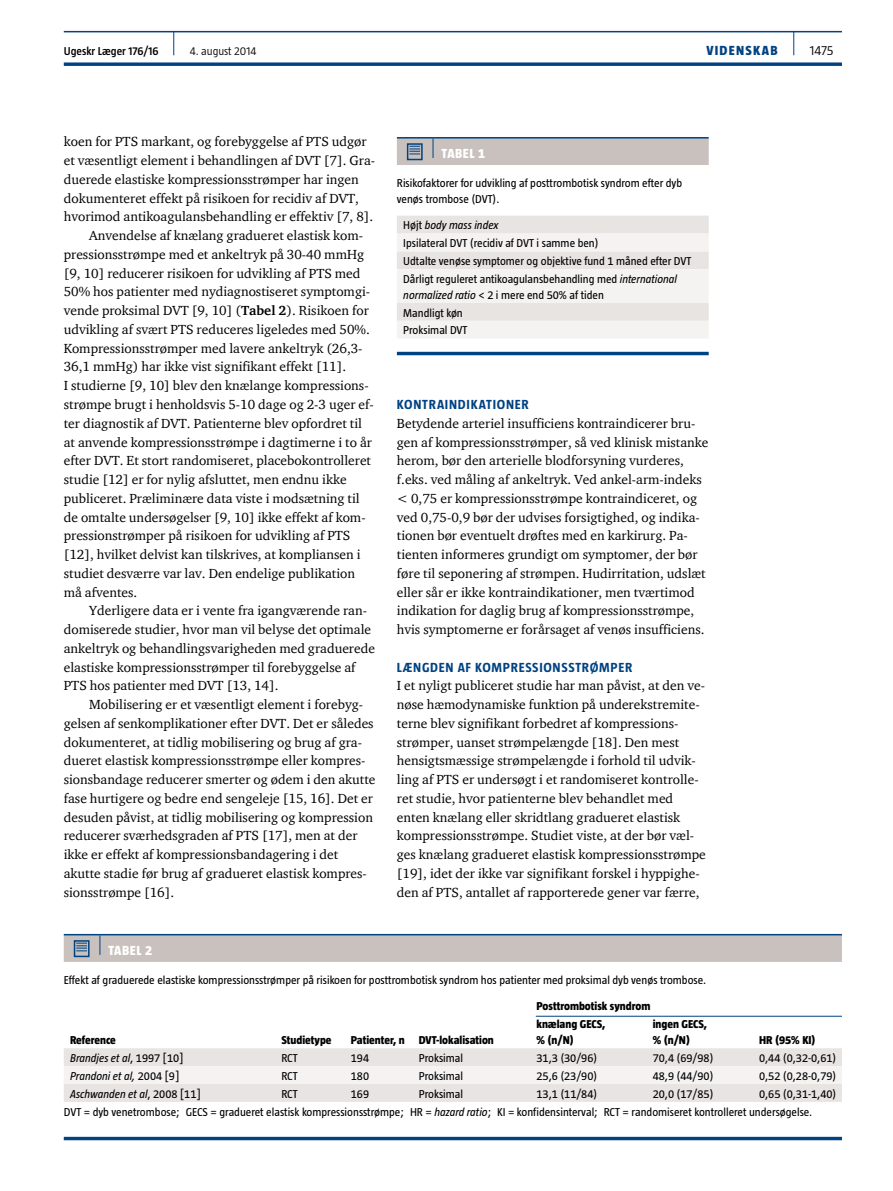
<style>
.page{position:relative;width:893px;height:1191px;background:#fff}
.page>*{position:absolute;margin:0;border:0;box-sizing:border-box;transform-origin:0 0}
.t1{font:13.5px/18.8px "ITC Charter Com";color:#000}
.t2{font:700 13.5px "Taz";letter-spacing:.055em;color:#004282}
.t3{font:800 13.5px "Taz";letter-spacing:.04em;color:#fff}
.t4{font:800 13.5px "Taz";letter-spacing:.095em;color:#004282}
.t5{font:300 13.5px "Taz";color:#000}
.t6{font:11.7px/17.9px "Taz";color:#000}
.t7{font:800 11.7px/15.8px "Taz";color:#000}
.t8{font:italic 11.7px "Taz";color:#000}
.t9{font:600 11.7px "Taz";color:#000}
.t10{font:300 11.7px "Taz";color:#000}
.s1{font-weight:700}
.s2{font-style:italic}
.s3{font-style:normal}
</style>
<div class="page">
<hr style="left:64px;top:31px;width:778px;height:1px;background:#004282">
<svg style="left:64px;top:62px;width:778px;height:4px"></svg>
<svg style="left:793px;top:32px;width:1px;height:23px"></svg>
<svg style="left:173px;top:32px;width:1px;height:23px"></svg>
<hr style="left:397px;top:137px;width:36px;height:1px;background:#004282">
<hr style="left:433px;top:137px;width:276px;height:1px;background:#004282">
<div style="left:397px;top:138px;width:312px;height:27px;background:#c8c1bd"></div>
<svg style="left:397px;top:216px;width:312px;height:122px"></svg>
<hr style="left:397px;top:352px;width:312px;height:3px;background:#004282">
<svg style="left:64px;top:934px;width:778px;height:28px"></svg>
<svg style="left:64px;top:1048px;width:778px;height:53px"></svg>
<hr style="left:536px;top:1015px;width:306px;height:1px;background:#004282">
<svg style="left:64px;top:1136px;width:778px;height:4px;fill:#004282"></svg>
<p class="t9" style="left:64px;top:45px;width:97px">Ugeskr Læger 176/16</p>
<p class="t10" style="left:190px;top:45px;width:68px">4. august 2014</p>
<p class="t4" style="left:706px;top:43px;width:73px">VIDENSKAB</p>
<p class="t5" style="left:810px;top:43px;width:25px">1475</p>
<p class="t1" style="left:64px;top:132px;width:304px">koen for PTS markant, og forebyggelse af PTS udgør</p>
<p class="t1" style="left:64px;top:151px;width:313px">et væsentligt element i behandlingen af DVT [7]. Gra-</p>
<p class="t1" style="left:64px;top:170px;width:297px">duerede elastiske kompressionsstrømper har ingen</p>
<p class="t1" style="left:64px;top:188px;width:297px">dokumenteret effekt på risikoen for recidiv af DVT,</p>
<p class="t1" style="left:64px;top:207px;width:311px">hvorimod antikoagulansbehandling er effektiv [7, 8].</p>
<p class="t1" style="left:89px;top:226px;width:275px">Anvendelse af knælang gradueret elastisk kom-</p>
<p class="t1" style="left:64px;top:245px;width:302px">pressionsstrømpe med et ankeltryk på 30-40 mmHg</p>
<p class="t1" style="left:64px;top:263px;width:298px">[9, 10] reducerer risikoen for udvikling af PTS med</p>
<p class="t1" style="left:64px;top:282px;width:308px">50% hos patienter med nydiagnostiseret symptomgi-</p>
<p class="t1" style="left:64px;top:301px;width:307px">vende proksimal DVT [9, 10] (<span class="s1">Tabel 2</span>). Risikoen for</p>
<p class="t1" style="left:64px;top:320px;width:308px">udvikling af svært PTS reduceres ligeledes med 50%.</p>
<p class="t1" style="left:64px;top:338px;width:299px">Kompressionsstrømper med lavere ankeltryk (26,3-</p>
<p class="t1" style="left:64px;top:357px;width:284px">36,1 mmHg) har ikke vist signifikant effekt [11].</p>
<p class="t1" style="left:64px;top:376px;width:306px">I studierne [9, 10] blev den knælange kompressions-</p>
<p class="t1" style="left:64px;top:395px;width:312px">strømpe brugt i henholdsvis 5-10 dage og 2-3 uger ef-</p>
<p class="t1" style="left:64px;top:413px;width:300px">ter diagnostik af DVT. Patienterne blev opfordret til</p>
<p class="t1" style="left:64px;top:432px;width:310px">at anvende kompressionsstrømpe i dagtimerne i to år</p>
<p class="t1" style="left:64px;top:451px;width:309px">efter DVT. Et stort randomiseret, placebokontrolleret</p>
<p class="t1" style="left:64px;top:470px;width:284px">studie [12] er for nylig afsluttet, men endnu ikke</p>
<p class="t1" style="left:64px;top:488px;width:297px">publiceret. Præliminære data viste i modsætning til</p>
<p class="t1" style="left:64px;top:507px;width:303px">de omtalte undersøgelser [9, 10] ikke effekt af kom-</p>
<p class="t1" style="left:64px;top:526px;width:288px">pressionstrømper på risikoen for udvikling af PTS</p>
<p class="t1" style="left:64px;top:545px;width:298px">[12], hvilket delvist kan tilskrives, at kompliansen i</p>
<p class="t1" style="left:64px;top:563px;width:293px">studiet desværre var lav. Den endelige publikation</p>
<p class="t1" style="left:64px;top:582px;width:75px">må afventes.</p>
<p class="t1" style="left:89px;top:601px;width:279px">Yderligere data er i vente fra igangværende ran-</p>
<p class="t1" style="left:64px;top:620px;width:309px">domiserede studier, hvor man vil belyse det optimale</p>
<p class="t1" style="left:64px;top:638px;width:313px">ankeltryk og behandlingsvarigheden med graduerede</p>
<p class="t1" style="left:64px;top:657px;width:293px">elastiske kompressionsstrømper til forebyggelse af</p>
<p class="t1" style="left:64px;top:676px;width:216px">PTS hos patienter med DVT [13, 14].</p>
<p class="t1" style="left:89px;top:695px;width:275px">Mobilisering er et væsentligt element i forebyg-</p>
<p class="t1" style="left:64px;top:713px;width:311px">gelsen af senkomplikationer efter DVT. Det er således</p>
<p class="t1" style="left:64px;top:732px;width:300px">dokumenteret, at tidlig mobilisering og brug af gra-</p>
<p class="t1" style="left:64px;top:751px;width:303px">dueret elastisk kompressionsstrømpe eller kompres-</p>
<p class="t1" style="left:64px;top:770px;width:313px">sionsbandage reducerer smerter og ødem i den akutte</p>
<p class="t1" style="left:64px;top:788px;width:311px">fase hurtigere og bedre end sengeleje [15, 16]. Det er</p>
<p class="t1" style="left:64px;top:807px;width:311px">desuden påvist, at tidlig mobilisering og kompression</p>
<p class="t1" style="left:64px;top:826px;width:295px">reducerer sværhedsgraden af PTS [17], men at der</p>
<p class="t1" style="left:64px;top:845px;width:276px">ikke er effekt af kompressionsbandagering i det</p>
<p class="t1" style="left:64px;top:863px;width:305px">akutte stadie før brug af gradueret elastisk kompres-</p>
<p class="t1" style="left:64px;top:882px;width:112px">sionsstrømpe [16].</p>
<p class="t3" style="left:441px;top:146px;width:45px">TABEL 1</p>
<p class="t6" style="left:397px;top:175px;width:287px;line-height:15.8px">Risikofaktorer for udvikling af posttrombotisk syndrom efter dyb venøs trombose (DVT).</p>
<p class="t6" style="left:403px;top:216px;width:290px">Højt <span class="s2">body mass index<br></span>Ipsilateral DVT (recidiv af DVT i samme ben)<br>Udtalte venøse symptomer og objektive fund 1 måned efter DVT Dårligt reguleret antikoagulansbehandling med <span class="s2">international</span></p>
<p class="t6" style="left:403px;top:286px;width:202px"><span class="s2">normalized ratio</span> &lt; 2 i mere end 50% af tiden<br>Mandligt køn<br>Proksimal DVT</p>
<p class="t2" style="left:397px;top:397px;width:133px">KONTRAINDIKATIONER</p>
<p class="t1" style="left:397px;top:413px;width:313px">Betydende arteriel insufficiens kontraindicerer bru&shy;gen af kompressionsstrømper, så ved klinisk mistanke herom, bør den arterielle blodforsyning vurderes, f.eks. ved måling af ankeltryk. Ved ankel-arm-indeks &lt; 0,75 er kompressionsstrømpe kontraindiceret, og ved 0,75-0,9 bør der udvises forsigtighed, og indika&shy;tionen bør eventuelt drøftes med en karkirurg. Pa&shy;tienten informeres grundigt om symptomer, der bør føre til seponering af strømpen. Hudirritation, udslæt eller sår er ikke kontraindikationer, men tværtimod indikation for daglig brug af kompressionsstrømpe, hvis symptomerne er forårsaget af venøs insufficiens.</p>
<p class="t2" style="left:397px;top:659px;width:237px">LÆNGDEN AF KOMPRESSIONSSTRØMPER</p>
<p class="t1" style="left:397px;top:676px;width:311px">I et nyligt publiceret studie har man påvist, at den ve&shy;nøse hæmodynamiske funktion på underekstremite&shy;terne blev signifikant forbedret af kompressions&shy;strømper, uanset strømpelængde [18]. Den mest hensigtsmæssige strømpelængde i forhold til udvik&shy;ling af PTS er undersøgt i et randomiseret kontrolle&shy;ret studie, hvor patienterne blev behandlet med enten knælang eller skridtlang gradueret elastisk kompressionsstrømpe. Studiet viste, at der bør væl&shy;ges knælang gradueret elastisk kompressionsstrømpe [19], idet der ikke var signifikant forskel i hyppighe&shy;den af PTS, antallet af rapporterede gener var færre,</p>
<p class="t3" style="left:108px;top:942px;width:45px">TABEL 2</p>
<p class="t6" style="left:64px;top:971px;width:644px">Effekt af graduerede elastiske kompressionsstrømper på risikoen for posttrombotisk syndrom hos patienter med proksimal dyb venøs trombose.</p>
<p class="t7" style="left:536px;top:998px;width:115px">Posttrombotisk syndrom</p>
<p class="t7" style="left:70px;top:1032px;width:47px">Reference</p>
<p class="t7" style="left:281px;top:1032px;width:52px">Studietype</p>
<p class="t7" style="left:351px;top:1032px;width:145px">Patienter, n DVT-lokalisation</p>
<p class="t7" style="left:536px;top:1016px;width:70px">knælang GECS, % (n/N)</p>
<p class="t7" style="left:653px;top:1016px;width:56px">ingen GECS, % (n/N)</p>
<p class="t7" style="left:759px;top:1032px;width:58px">HR (95% KI)</p>
<p class="t8" style="left:70px;top:1051px;width:115px">Brandjes et al<span class="s3">, 1997 [10]</span></p>
<p class="t6" style="left:281px;top:1048px;width:18px">RCT</p>
<p class="t6" style="left:351px;top:1048px;width:20px">194</p>
<p class="t6" style="left:419px;top:1048px;width:46px">Proksimal</p>
<p class="t6" style="left:536px;top:1048px;width:62px">31,3 (30/96)</p>
<p class="t6" style="left:653px;top:1048px;width:62px">70,4 (69/98)</p>
<p class="t6" style="left:759px;top:1048px;width:79px">0,44 (0,32-0,61)</p>
<p class="t8" style="left:70px;top:1069px;width:111px">Prandoni et al, <span class="s3">2004 [9]</span></p>
<p class="t6" style="left:281px;top:1066px;width:18px">RCT</p>
<p class="t6" style="left:351px;top:1066px;width:20px">180</p>
<p class="t6" style="left:419px;top:1066px;width:46px">Proksimal</p>
<p class="t6" style="left:536px;top:1066px;width:62px">25,6 (23/90)</p>
<p class="t6" style="left:653px;top:1066px;width:62px">48,9 (44/90)</p>
<p class="t6" style="left:759px;top:1066px;width:79px">0,52 (0,28-0,79)</p>
<p class="t8" style="left:70px;top:1087px;width:132px">Aschwanden et al<span class="s3">, 2008 [11]</span></p>
<p class="t6" style="left:281px;top:1084px;width:18px">RCT</p>
<p class="t6" style="left:351px;top:1084px;width:20px">169</p>
<p class="t6" style="left:419px;top:1084px;width:46px">Proksimal</p>
<p class="t6" style="left:537px;top:1084px;width:62px">13,1 (11/84)</p>
<p class="t6" style="left:653px;top:1084px;width:62px">20,0 (17/85)</p>
<p class="t6" style="left:64px;top:1084px;width:774px;text-indent:695px">0,65 (0,31-1,40)<br>DVT = dyb venetrombose; GECS = gradueret elastisk kompressionsstrømpe; HR = <span class="s2">hazard ratio</span>; KI = konfidensinterval; RCT = randomiseret kontrolleret undersøgelse.</p>
</div>
